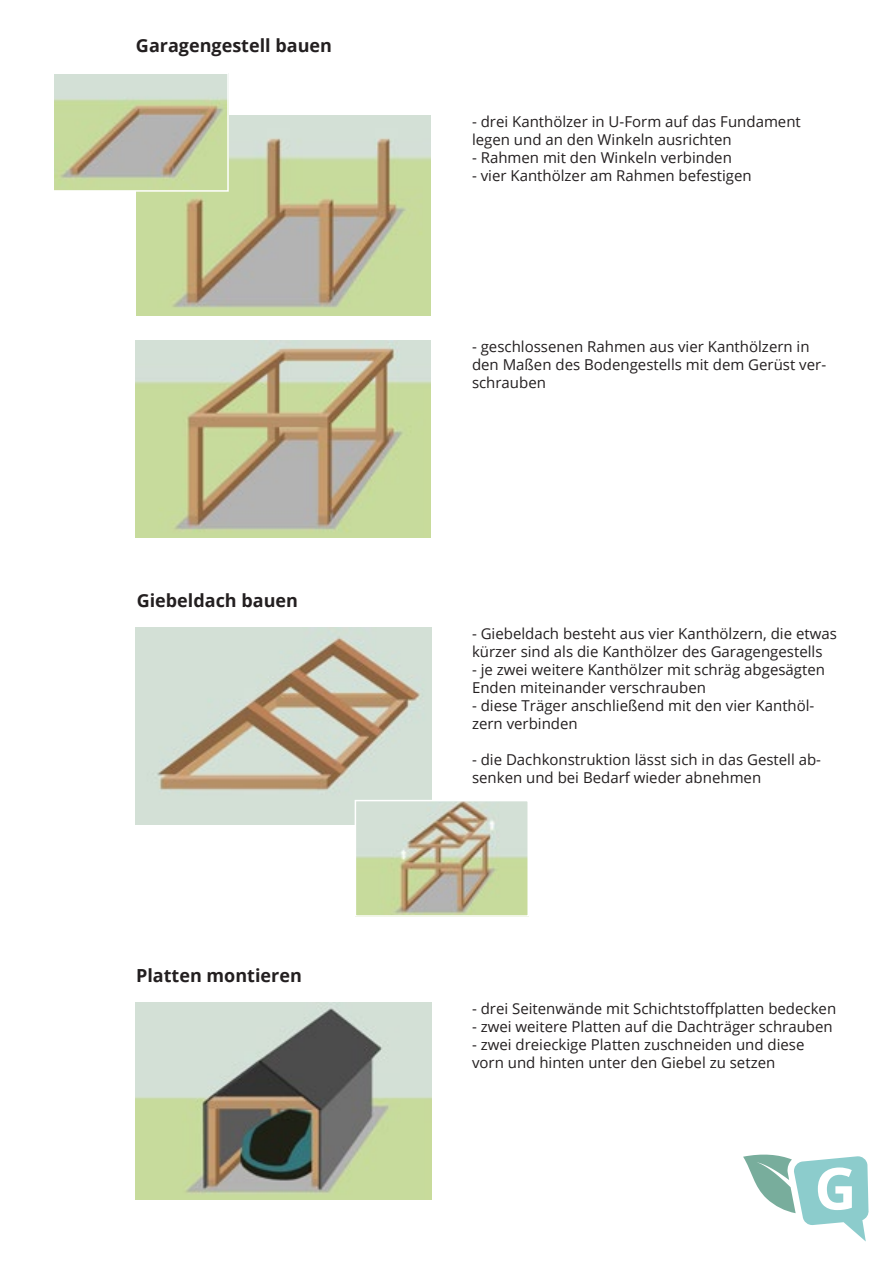
<style>
.page{position:relative;width:893px;height:1263px;background:#fff}
.page>*{position:absolute;margin:0;border:0;box-sizing:border-box;transform-origin:0 0}
.t1{font:700 58.05px "Open Sans";color:#fff}
.t2{font:700 18px "Open Sans";color:#231f20}
.t3{font:15px/18px "Open Sans";color:#231f20}
</style>
<div class="page">
<svg style="left:743px;top:1154px;width:126px;height:87px"></svg>
<img style="left:136px;top:115px;width:295px;height:200px">
<img style="left:55px;top:75px;width:171px;height:114px">
<div style="left:52px;top:72px;width:177px;height:120px;border:2px solid #fff"></div>
<img style="left:136px;top:627px;width:295px;height:197px">
<img style="left:358px;top:803px;width:168px;height:111px">
<div style="left:355px;top:800px;width:174px;height:117px;border:2px solid #fff"></div>
<img style="left:136px;top:340px;width:295px;height:197px">
<img style="left:136px;top:1002px;width:295px;height:197px">
<p class="t2" style="left:136px;top:33px;width:198px">Garagengestell bauen</p>
<p class="t2" style="left:137px;top:588px;width:163px">Giebeldach bauen</p>
<p class="t2" style="left:136px;top:963px;width:167px">Platten montieren</p>
<p class="t3" style="left:472px;top:112px;width:330px">- drei Kanthölzer in U-Form auf das Fundament legen und an den Winkeln ausrichten</p>
<p class="t3" style="left:472px;top:148px;width:261px">- Rahmen mit den Winkeln verbinden</p>
<p class="t3" style="left:472px;top:166px;width:281px">- vier Kanthölzer am Rahmen befestigen</p>
<p class="t3" style="left:472px;top:337px;width:356px">- geschlossenen Rahmen aus vier Kanthölzern in den Maßen des Bodengestells mit dem Gerüst ver&shy;schrauben</p>
<p class="t3" style="left:472px;top:624px;width:366px">- Giebeldach besteht aus vier Kanthölzern, die etwas kürzer sind als die Kanthölzer des Garagengestells</p>
<p class="t3" style="left:472px;top:660px;width:355px">- je zwei weitere Kanthölzer mit schräg abgesägten<br>Enden miteinander verschrauben</p>
<p class="t3" style="left:472px;top:696px;width:344px">- diese Träger anschließend mit den vier Kanthöl&shy;zern verbinden</p>
<p class="t3" style="left:472px;top:750px;width:351px">- die Dachkonstruktion lässt sich in das Gestell ab&shy;senken und bei Bedarf wieder abnehmen</p>
<p class="t3" style="left:472px;top:999px;width:366px">- drei Seitenwände mit Schichtstoffplatten bedecken</p>
<p class="t3" style="left:472px;top:1017px;width:362px">- zwei weitere Platten auf die Dachträger schrauben</p>
<p class="t3" style="left:472px;top:1035px;width:334px">- zwei dreieckige Platten zuschneiden und diese vorn und hinten unter den Giebel zu setzen</p>
<h1 class="t1" style="left:814px;top:1147px;width:44px">G</h1>
</div>
